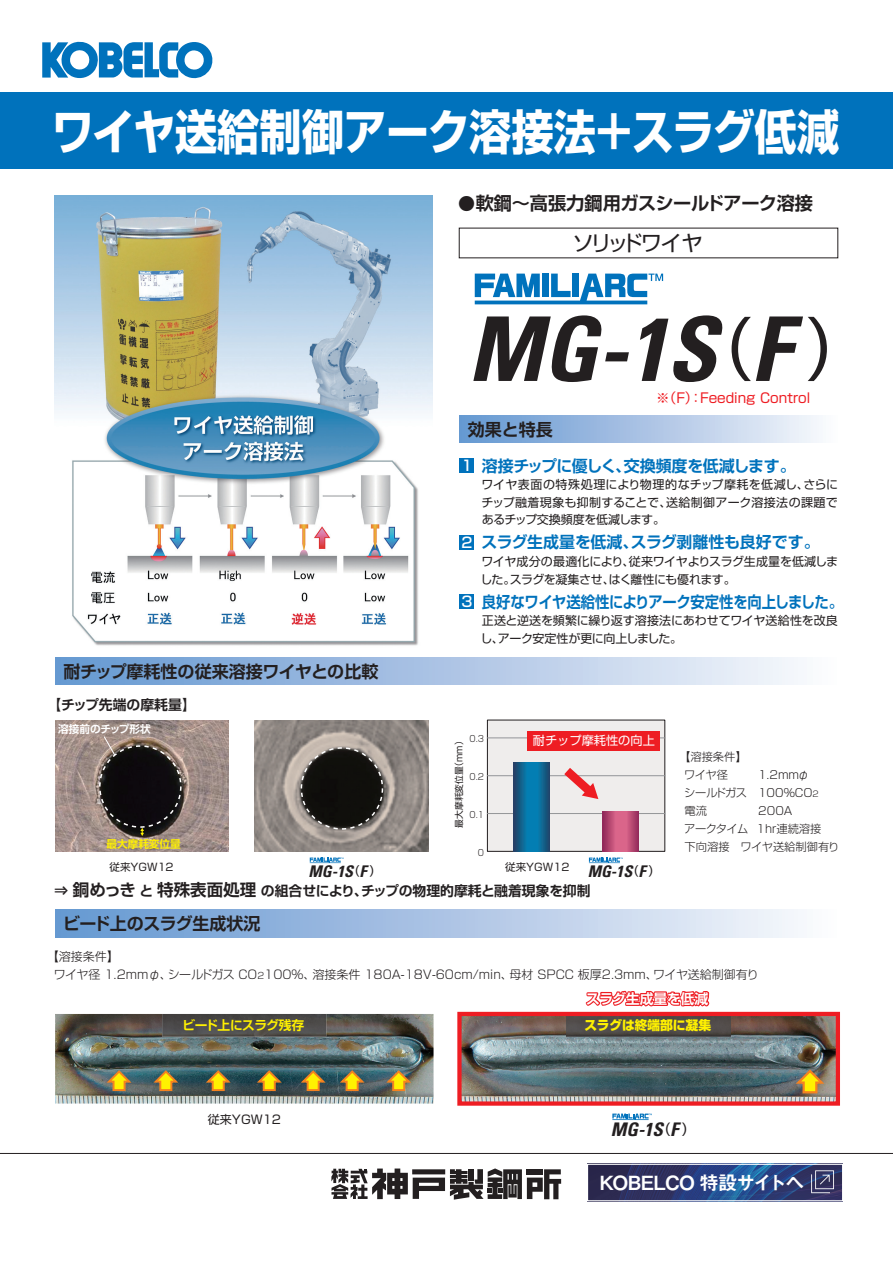
<style>
.page{position:relative;width:893px;height:1263px;background:#fff}
.page>*{position:absolute;margin:0;border:0;box-sizing:border-box;transform-origin:0 0}
.t1{font:italic 700 condensed 89.25px "Univers";color:#231f20}
.t2{font:69.6px "Koz Go Pro Regular 90 pv RKSJ H";color:#231f20;scale:1.28 1}
.t3{font:47.85px "Shin Go Pro Bold 90 pv RKSJ H";letter-spacing:-.005em;color:#fff;scale:.88 1}
.t4{font:21.3px "Shin Go Pro Regular 90 pv RKSJ H";letter-spacing:-.115em;color:#231f20}
.t5{font:19.5px "Midashi Go Pr 6 N MB31 90 msp RKSJ H";letter-spacing:-.06em;color:#fff}
.t6{font:italic 700 condensed 18.75px "Univers";color:#231f20}
.t7{font:18.15px "Shin Go Pro De Bold 90 pv RKSJ H";letter-spacing:-.015em;color:#231f20}
.t8{font:16.95px "Shin Go Pro De Bold 90 pv RKSJ H";color:#231f20}
.t9{font:16.95px "Shin Go Pro De Bold 90 pv RKSJ H";letter-spacing:-.025em;color:#231f20}
.t10{font:italic 700 condensed 16.05px "Univers";color:#231f20}
.t11{font:15.9px "Shin Go Pro De Bold 90 pv RKSJ H";letter-spacing:-.02em;color:#0072bc}
.t12{font:15.9px "Shin Go Pro De Bold 90 pv RKSJ H";letter-spacing:-.02em;color:#0072bc;scale:.9 1}
.t13{font:14.4px "Shin Go Pro Medium 90 pv RKSJ H";color:#fff}
.t14{font:13.8px "Shin Go Pro De Bold 90 pv RKSJ H";color:#231f20}
.t15{font:13.8px "Shin Go Pro De Bold 90 pv RKSJ H";letter-spacing:-.015em;color:#fff}
.t16{font:13.5px "Shin Go Pro Regular 90 pv RKSJ H";color:#ee1d23}
.t17{font:12.75px "Shin Go Pro De Bold 90 pv RKSJ H";letter-spacing:-.025em;color:#fff101}
.t18{font:12.75px "Shin Go Pro Heavy 90 pv RKSJ H";color:#fff101}
.t19{font:12.15px "Shin Go Pro Regular 90 pv RKSJ H";color:#fff}
.t20{font:12px/17.7px "Shin Go Pro Regular 90 pv RKSJ H";letter-spacing:-.015em;color:#231f20}
.t21{font:12px/18px "Shin Go Pro Light 90 pv RKSJ H";color:#231f20}
.t22{font:11.25px/18px "Shin Go Pro Light 90 pv RKSJ H";color:#231f20}
.t23{font:10.65px "Shin Go Pro De Bold 90 pv RKSJ H";letter-spacing:-.005em;color:#fff}
.t24{font:10.65px "Shin Go Pro De Bold 90 pv RKSJ H";color:#fff101}
.t25{font:10.5px "Shin Go Pro Regular 90 pv RKSJ H";color:#231f20}
.t26{font:9px "Shin Go Pro Regular 90 pv RKSJ H";color:#231f20}
.t27{font:8.85px "Shin Go Pro Light 90 pv RKSJ H";color:#231f20;scale:.92 1}
.s1{font-size:16.95px}
.s2{font-family:"Univers";font-weight:700;font-style:italic;font-stretch:condensed;font-size:89.25px}
.s3{font-family:"Koz Go Pro Regular 90 pv RKSJ H";font-weight:400;font-style:normal;font-stretch:normal;font-size:12.6px}
.s4{font-family:"Univers";font-weight:700;font-style:italic;font-stretch:condensed;font-size:16.05px}
.s5{font-family:"Koz Go Pro Regular 90 pv RKSJ H";font-size:12.6px}
.s6{font-size:8.25px}
.s7{font-size:16.5px}
.s8{font-size:9px}
.s9{font-family:"Koz Go Pro Regular 90 pv RKSJ H";font-weight:400;font-style:normal;font-stretch:normal;font-size:14.7px}
</style>
<div class="page">
<div style="left:0;top:92px;width:892px;height:77px;background:#0072bc"></div>
<svg style="left:42px;top:41px;width:171px;height:38px"></svg>
<hr style="left:0;top:1153px;width:892px;height:1px;background:#231f20">
<svg style="left:331px;top:1168px;width:230px;height:32px"></svg>
<img style="left:55px;top:720px;width:174px;height:132px">
<img style="left:255px;top:720px;width:173px;height:132px">
<div style="left:459px;top:415px;width:378px;height:28px;background:linear-gradient(to right,#6295d0,#f9f8fc)"></div>
<div style="left:55px;top:657px;width:782px;height:28px;background:linear-gradient(to right,#6295d0,#f9f9fc)"></div>
<div style="left:459px;top:458px;width:15px;height:15px;background:#0072bc"></div>
<div style="left:459px;top:535px;width:15px;height:14px;background:#0072bc"></div>
<div style="left:459px;top:594px;width:15px;height:15px;background:#0072bc"></div>
<svg style="left:474px;top:274px;width:189px;height:30px"></svg>
<div style="left:55px;top:910px;width:782px;height:27px;background:linear-gradient(to right,#6295d0,#f9f9fc)"></div>
<svg style="left:310px;top:858px;width:33px;height:5px"></svg>
<svg style="left:98px;top:735px;width:286px;height:101px;background:#726a67"></svg>
<img style="left:54px;top:196px;width:379px;height:450px">
<svg style="left:589px;top:858px;width:33px;height:5px"></svg>
<div style="left:487px;top:720px;width:177px;height:131px;background:#efedec"></div>
<div style="left:487px;top:720px;width:178px;height:132px;border:1px solid #231f20"></div>
<hr style="left:487px;top:813px;width:177px;height:1px;background:#939598">
<hr style="left:487px;top:775px;width:177px;height:1px;background:#939598">
<hr style="left:487px;top:738px;width:177px;height:1px;background:#939598">
<svg style="left:514px;top:762px;width:35px;height:89px;background:#0e6996"></svg>
<svg style="left:602px;top:811px;width:36px;height:40px"></svg>
<div style="left:527px;top:731px;width:133px;height:19px;background:#ee1d23"></div>
<svg style="left:555px;top:768px;width:46px;height:31px"></svg>
<img style="left:55px;top:1014px;width:378px;height:90px">
<img style="left:462px;top:1017px;width:373px;height:84px">
<svg style="left:612px;top:1114px;width:40px;height:6px"></svg>
<img style="left:566px;top:1017px;width:164px;height:20px">
<img style="left:162px;top:1014px;width:164px;height:23px">
<svg style="left:104px;top:1069px;width:28px;height:23px"></svg>
<svg style="left:151px;top:1069px;width:28px;height:23px"></svg>
<svg style="left:203px;top:1069px;width:28px;height:23px"></svg>
<svg style="left:254px;top:1069px;width:28px;height:23px"></svg>
<svg style="left:298px;top:1069px;width:28px;height:23px"></svg>
<svg style="left:337px;top:1069px;width:28px;height:23px"></svg>
<svg style="left:793px;top:1068px;width:31px;height:27px"></svg>
<svg style="left:384px;top:1069px;width:27px;height:23px"></svg>
<svg style="left:585px;top:990px;width:125px;height:17px"></svg>
<div style="left:457px;top:1012px;width:383px;height:94px;border:4px solid #ee1d23"></div>
<img style="left:589px;top:1166px;width:252px;height:33px">
<svg style="left:811px;top:1170px;width:23px;height:23px"></svg>
<div style="left:587px;top:1164px;width:256px;height:37px;border:1px solid #fff"></div>
<h3 class="t3" style="left:52px;top:114px;width:896px">ワイヤ送給制御アーク溶接法＋スラグ低減</h3>
<h3 class="t7" style="left:458px;top:196px;width:356px"><span class="s1">●</span>軟鋼～高張力鋼用ガスシールドアーク溶接</h3>
<h3 class="t4" style="left:572px;top:235px;width:132px">ソリッドワイヤ</h3>
<h1 class="t1" style="left:468px;top:317px;width:249px">MG-1S</h1>
<p class="t16" style="left:656px;top:393px;width:156px">※（F）：Feeding Control</p>
<h2 class="t2" style="left:725px;top:319px;width:86px">(<span class="s2">F</span> )</h2>
<h3 class="t8" style="left:468px;top:423px;width:87px">効果と特長</h3>
<h3 class="t8" style="left:64px;top:665px;width:316px">耐チップ摩耗性の従来溶接ワイヤとの比較</h3>
<p class="t14" style="left:47px;top:700px;width:150px">【チップ先端の摩耗量】</p>
<p class="t23" style="left:58px;top:725px;width:94px">溶接前のチップ形状</p>
<p class="t24" style="left:106px;top:840px;width:76px">最大摩耗変位量</p>
<p class="t25" style="left:110px;top:863px;width:65px">従来YGW12</p>
<h3 class="t10" style="left:308px;top:865px;width:67px">MG-1S<span class="s3">(</span>F <span class="s3">)</span></h3>
<p class="t13" style="left:461px;top:460px;width:12px">1</p>
<p class="t13" style="left:461px;top:537px;width:12px">2</p>
<p class="t13" style="left:461px;top:596px;width:12px">3</p>
<h3 class="t11" style="left:482px;top:460px;width:315px">溶接チップに優しく、交換頻度を低減します。</h3>
<p class="t20" style="left:481px;top:477px;width:358px;text-align:justify">ワイヤ表面の特殊処理により物理的なチップ摩耗を低減し、さらにチップ融着現象も抑制することで、送給制御アーク溶接法の課題であるチップ交換頻度を低減します。</p>
<h3 class="t11" style="left:481px;top:536px;width:339px">スラグ生成量を低減、スラグ剥離性も良好です。</h3>
<p class="t20" style="left:480px;top:554px;width:359px">ワイヤ成分の最適化により、従来ワイヤよりスラグ生成量を低減しました。スラグを凝集させ、はく離性にも優れます。</p>
<h3 class="t12" style="left:482px;top:596px;width:403px">良好なワイヤ送給性によりアーク安定性を向上しました。</h3>
<p class="t20" style="left:480px;top:614px;width:359px">正送と逆送を頻繁に繰り返す溶接法にあわせてワイヤ送給性を改良し、アーク安定性が更に向上しました。</p>
<p class="t27" style="left:469px;top:736px;width:17px">0.3</p>
<p class="t19" style="left:533px;top:736px;width:123px">耐チップ摩耗性の向上</p>
<p class="t26" style="left:455px;top:828px;width:92px;rotate:-90deg">最大摩耗変位量（mm）</p>
<p class="t27" style="left:469px;top:774px;width:17px">0.2</p>
<p class="t27" style="left:469px;top:811px;width:17px">0.1</p>
<p class="t27" style="left:478px;top:849px;width:8px">0</p>
<p class="t25" style="left:505px;top:863px;width:150px">従来YGW12 <span class="s4">MG-1S</span><span class="s5">(</span><span class="s4">F</span> <span class="s5">)</span></p>
<p class="t22" style="left:684px;top:749px;width:157px;text-indent:-5px">【溶接条件】<br>ワイヤ径　　 1.2mmφ<br>シールドガス　100％CO<span class="s6">2<br></span>電流　　　　 200A<br>アークタイム　1hr連続溶接<br>下向溶接　ワイヤ送給制御有り</p>
<p class="t14" style="left:54px;top:886px;width:537px">⇒ <span class="s7">銅めっき</span> と <span class="s7">特殊表面処理</span> の組合せにより、チップの物理的摩耗と融着現象を抑制</p>
<h3 class="t9" style="left:63px;top:917px;width:199px">ビード上のスラグ生成状況</h3>
<p class="t21" style="left:54px;top:949px;width:706px;text-indent:-7px">【溶接条件】<br>ワイヤ径 1.2mmφ、シールドガス CO<span class="s8">2</span>100％、溶接条件 180A-18V-60cm/min、母材 SPCC 板厚2.3mm、ワイヤ送給制御有り</p>
<p class="t15" style="left:586px;top:994px;width:124px">スラグ生成量を低減</p>
<p class="t17" style="left:182px;top:1021px;width:123px">ビード上にスラグ残存</p>
<p class="t18" style="left:584px;top:1021px;width:128px">スラグは終端部に凝集</p>
<p class="t20" style="left:208px;top:1112px;width:75px">従来YGW12</p>
<h3 class="t6" style="left:611px;top:1123px;width:78px">MG-1S<span class="s9">(</span>F <span class="s9">)</span></h3>
<h3 class="t5" style="left:599px;top:1176px;width:207px">KOBELCO 特設サイトへ</h3>
</div>
